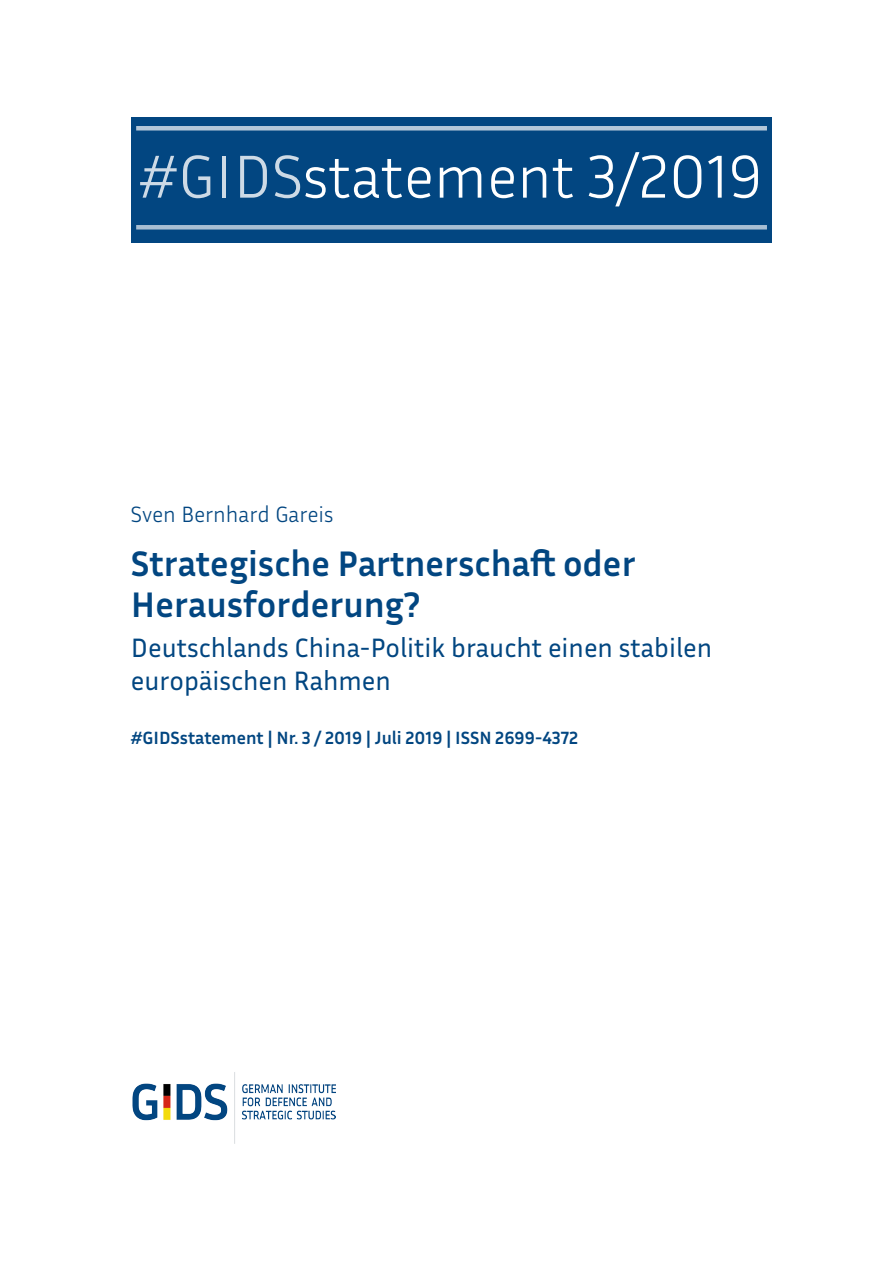
<style>
.page{position:relative;width:893px;height:1263px;background:#fff}
.page>*{position:absolute;margin:0;border:0;box-sizing:border-box;transform-origin:0 0}
.t1{font:300 61.5px "Inria Sans";color:#fff}
.Statement_Titel{font:700 36px/40.5px "Inria Sans";color:#024681}
.Statement_Untertitel{font:27px/33px "Inria Sans";color:#024681}
.Autor{font:300 22.5px "Inria Sans";color:#024681}
.t2{font:700 18px "Inria Sans";color:#024681}
.s1{color:#cddae6}
</style>
<div class="page">
<div style="left:131px;top:117px;width:640px;height:126px;background:#024681"></div>
<div style="left:136px;top:225px;width:631px;height:5px;background:#a7bed3"></div>
<hr style="left:136px;top:126px;width:631px;height:4px;background:#b3c7d9">
<img style="left:133px;top:1072px;width:203px;height:71px">
<p class="t1" style="left:139px;top:136px;width:626px"><span class="s1">#GIDS</span>statement 3/2019</p>
<p class="Autor" style="left:131px;top:500px;width:204px">Sven Bernhard Gareis</p>
<p class="Statement_Titel" style="left:131px;top:543px;width:506px">Strategische Partnerschaft oder<br>Herausforderung?</p>
<p class="Statement_Untertitel" style="left:131px;top:630px;width:583px">Deutschlands China-Politik braucht einen stabilen europäischen Rahmen</p>
<p class="t2" style="left:131px;top:726px;width:449px">#GIDSstatement | Nr. 3 / 2019 | Juli 2019 | ISSN 2699-4372</p>
</div>
